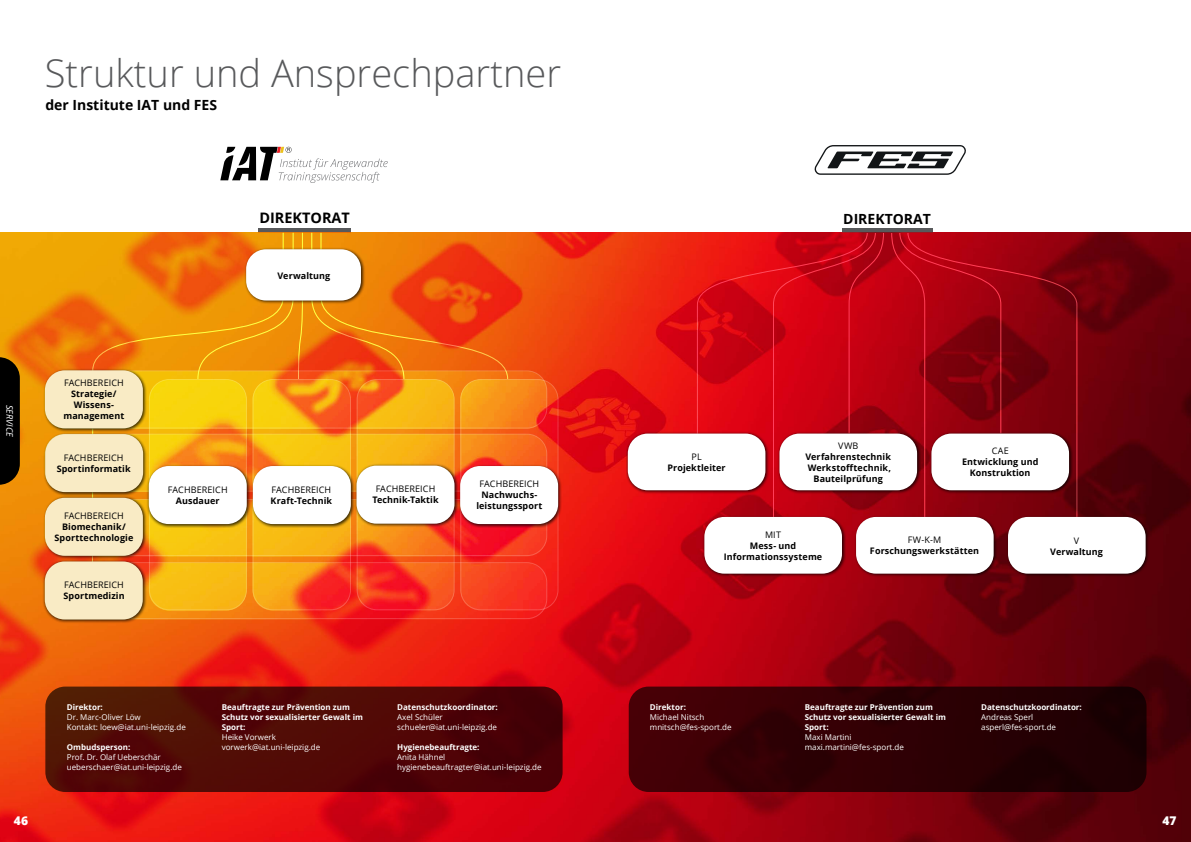
<style>
.page{position:relative;width:1191px;height:842px;background:#fff}
.page>*{position:absolute;margin:0;border:0;box-sizing:border-box;transform-origin:0 0}
.t1{font:300 38px "Open Sans";color:#58595b}
.t2{font:700 14.5px "Open Sans";color:#000}
.t3{font:700 14px "Open Sans";color:#000}
.t4{font:800 12px "Open Sans";color:#fff}
.t5{font:700 9px/11px "Open Sans";letter-spacing:.01em;color:#000;text-align:center}
.t6{font:9px "Open Sans";letter-spacing:.01em;color:#000}
.t7{font:italic 9px "Open Sans";color:#fff}
.t8{font:8px/10px "Open Sans";color:#fff}
.t9{font:700 8px/10px "Open Sans";color:#fff}
</style>
<div class="page">
<img style="left:0;top:233px;width:1191px;height:609px">
<hr style="left:842px;top:229px;width:90px;height:4px;background:#58595b">
<svg style="left:696px;top:232px;width:188px;height:289px;background:#ce0412"></svg>
<svg style="left:997px;top:233px;width:80px;height:289px;background:#82010c"></svg>
<svg style="left:890px;top:231px;width:111px;height:290px;background:#a00110"></svg>
<hr style="left:842px;top:233px;width:90px;height:1px;background:#58595b">
<svg style="left:814px;top:145px;width:152px;height:30px"></svg>
<svg style="left:220px;top:147px;width:167px;height:36px"></svg>
<hr style="left:258px;top:228px;width:93px;height:4px;background:#58595b">
<div style="left:625px;top:431px;width:144px;height:63px;background:#000;opacity:.75"></div>
<div style="left:628px;top:434px;width:137px;height:56px;background:#fff;border-radius:20px"></div>
<div style="left:702px;top:515px;width:144px;height:63px;background:#000;opacity:.75"></div>
<div style="left:704px;top:517px;width:138px;height:57px;background:#fff;border-radius:20px"></div>
<div style="left:777px;top:431px;width:144px;height:63px;background:#000;opacity:.75"></div>
<div style="left:779px;top:434px;width:138px;height:56px;background:#fff;border-radius:20px"></div>
<div style="left:854px;top:515px;width:143px;height:63px;background:#000;opacity:.75"></div>
<div style="left:856px;top:517px;width:137px;height:57px;background:#fff;border-radius:20px"></div>
<div style="left:929px;top:431px;width:144px;height:63px;background:#000;opacity:.75"></div>
<div style="left:931px;top:434px;width:138px;height:56px;background:#fff;border-radius:20px"></div>
<div style="left:1006px;top:515px;width:143px;height:63px;background:#000;opacity:.75"></div>
<div style="left:1008px;top:517px;width:137px;height:57px;background:#fff;border-radius:20px"></div>
<svg style="left:0;top:357px;width:20px;height:128px;background:#140c00"></svg>
<div style="left:45px;top:687px;width:517px;height:105px;background:linear-gradient(to right,#551305,#490006);border-radius:20px"></div>
<div style="left:629px;top:687px;width:517px;height:105px;background:linear-gradient(to right,#440006,#190002);border-radius:20px"></div>
<svg style="left:45px;top:371px;width:501px;height:57px"></svg>
<svg style="left:45px;top:563px;width:501px;height:56px;background:#f45e16"></svg>
<svg style="left:253px;top:380px;width:97px;height:230px;background:#f78b17"></svg>
<svg style="left:357px;top:380px;width:97px;height:230px;background:#f77a19"></svg>
<svg style="left:461px;top:380px;width:97px;height:230px;background:#f6521d"></svg>
<svg style="left:309px;top:232px;width:211px;height:148px;background:#ef5f0c"></svg>
<svg style="left:90px;top:232px;width:213px;height:147px;background:#f0890c"></svg>
<svg style="left:91px;top:232px;width:193px;height:366px;background:#f29d0b"></svg>
<div style="left:244px;top:247px;width:121px;height:58px;background:#000;opacity:.75"></div>
<div style="left:246px;top:249px;width:115px;height:52px;background:#fff;border-radius:20px"></div>
<div style="left:149px;top:379px;width:98px;height:231px;border:1px solid #fff;border-radius:20px"></div>
<div style="left:45px;top:370px;width:502px;height:58px;border:1px solid #fff;border-radius:20px"></div>
<div style="left:45px;top:434px;width:502px;height:58px;border:1px solid #fff;border-radius:20px"></div>
<div style="left:45px;top:499px;width:502px;height:57px;border:1px solid #fff;border-radius:20px"></div>
<div style="left:45px;top:562px;width:502px;height:57px;border:1px solid #fff;border-radius:20px"></div>
<div style="left:252px;top:379px;width:99px;height:231px;border:1px solid #fff;border-radius:20px"></div>
<div style="left:357px;top:379px;width:97px;height:231px;border:1px solid #fff;border-radius:20px"></div>
<div style="left:460px;top:379px;width:98px;height:231px;border:1px solid #fff;border-radius:20px"></div>
<div style="left:147px;top:464px;width:104px;height:64px;background:#000;opacity:.75"></div>
<div style="left:149px;top:466px;width:98px;height:58px;background:#fff;border-radius:20px"></div>
<div style="left:251px;top:464px;width:104px;height:64px;background:#000;opacity:.75"></div>
<div style="left:253px;top:466px;width:98px;height:58px;background:#fff;border-radius:20px"></div>
<div style="left:458px;top:464px;width:104px;height:64px;background:#000;opacity:.75"></div>
<div style="left:460px;top:466px;width:98px;height:58px;background:#fff;border-radius:20px"></div>
<div style="left:354px;top:463px;width:104px;height:65px;background:#000;opacity:.75"></div>
<div style="left:356px;top:466px;width:98px;height:58px;background:#fff;border-radius:20px"></div>
<div style="left:43px;top:368px;width:104px;height:64px;background:#000;opacity:.75"></div>
<div style="left:45px;top:370px;width:98px;height:58px;background:#f9ebc5;border-radius:20px"></div>
<div style="left:43px;top:432px;width:104px;height:64px;background:#000;opacity:.75"></div>
<div style="left:45px;top:434px;width:98px;height:58px;background:#f9ebc5;border-radius:20px"></div>
<div style="left:43px;top:559px;width:104px;height:64px;background:#000;opacity:.75"></div>
<div style="left:45px;top:561px;width:98px;height:58px;background:#f9ebc5;border-radius:20px"></div>
<div style="left:43px;top:496px;width:104px;height:64px;background:#000;opacity:.75"></div>
<div style="left:45px;top:498px;width:98px;height:58px;background:#f9ebc5;border-radius:20px"></div>
<h1 class="t1" style="left:45px;top:47px;width:518px">Struktur und Ansprechpartner</h1>
<h3 class="t3" style="left:45px;top:95px;width:173px">der Institute IAT und FES</h3>
<p class="t7" style="left:16px;top:405px;width:33px;rotate:90deg">SERVICE</p>
<h2 class="t2" style="left:259px;top:207px;width:92px">DIREKTORAT</h2>
<h3 class="t3" style="left:843px;top:209px;width:89px">DIREKTORAT</h3>
<p class="t6" style="left:64px;top:377px;width:61px">FACHBEREICH</p>
<p class="t5" style="left:63px;top:388px;width:62px">Strategie/<br>Wissens&shy;management</p>
<p class="t6" style="left:64px;top:452px;width:61px">FACHBEREICH</p>
<p class="t5" style="left:57px;top:463px;width:75px">Sportinformatik</p>
<p class="t6" style="left:64px;top:510px;width:61px">FACHBEREICH</p>
<p class="t5" style="left:54px;top:521px;width:80px">Biomechanik/<br>Sporttechnologie</p>
<p class="t6" style="left:64px;top:579px;width:61px">FACHBEREICH</p>
<p class="t5" style="left:63px;top:590px;width:63px">Sportmedizin</p>
<p class="t6" style="left:168px;top:483px;width:61px">FACHBEREICH</p>
<p class="t5" style="left:176px;top:495px;width:45px">Ausdauer</p>
<p class="t5" style="left:277px;top:270px;width:54px">Verwaltung</p>
<p class="t6" style="left:271px;top:484px;width:61px">FACHBEREICH</p>
<p class="t5" style="left:270px;top:495px;width:63px">Kraft-Technik</p>
<p class="t6" style="left:376px;top:483px;width:61px">FACHBEREICH</p>
<p class="t5" style="left:372px;top:494px;width:68px">Technik-Taktik</p>
<p class="t6" style="left:479px;top:478px;width:61px">FACHBEREICH</p>
<p class="t5" style="left:476px;top:489px;width:68px">Nachwuchs&shy;leistungssport</p>
<p class="t9" style="left:67px;top:702px;width:38px">Direktor:</p>
<p class="t8" style="left:67px;top:712px;width:120px">Dr. Marc-Oliver Löw<br>Kontakt: loew@iat.uni-leipzig.de</p>
<p class="t9" style="left:67px;top:742px;width:65px">Ombudsperson:</p>
<p class="t8" style="left:67px;top:752px;width:116px">Prof. Dr. Olaf Ueberschär ueberschaer@iat.uni-leipzig.de</p>
<p class="t9" style="left:222px;top:702px;width:143px">Beauftragte zur Prävention zum<br>Schutz vor sexualisierter Gewalt im<br>Sport:</p>
<p class="t8" style="left:222px;top:732px;width:100px">Heike Vorwerk vorwerk@iat.uni-leipzig.de</p>
<p class="t9" style="left:397px;top:702px;width:102px">Datenschutzkoordinator:</p>
<p class="t8" style="left:397px;top:712px;width:101px">Axel Schüler schueler@iat.uni-leipzig.de</p>
<p class="t9" style="left:397px;top:742px;width:84px">Hygienebeauftragte:</p>
<p class="t8" style="left:397px;top:752px;width:146px">Anita Hähnel hygienebeauftragter@iat.uni-leipzig.de</p>
<p class="t6" style="left:691px;top:450px;width:12px">PL</p>
<p class="t5" style="left:667px;top:462px;width:60px">Projektleiter</p>
<p class="t6" style="left:838px;top:439px;width:22px">VWB</p>
<p class="t5" style="left:805px;top:451px;width:87px">Verfahrenstechnik<br>Werkstofftechnik,<br>Bauteilprüfung</p>
<p class="t6" style="left:991px;top:445px;width:19px">CAE</p>
<p class="t5" style="left:962px;top:456px;width:78px">Entwicklung und<br>Konstruktion</p>
<p class="t6" style="left:765px;top:528px;width:17px">MIT</p>
<p class="t5" style="left:724px;top:540px;width:100px">Mess- und<br>Informationssysteme</p>
<p class="t6" style="left:907px;top:534px;width:35px">FW-K-M</p>
<p class="t5" style="left:870px;top:545px;width:111px">Forschungswerkstätten</p>
<p class="t6" style="left:1074px;top:534px;width:7px">V</p>
<p class="t5" style="left:1050px;top:546px;width:54px">Verwaltung</p>
<p class="t9" style="left:650px;top:702px;width:38px">Direktor:</p>
<p class="t8" style="left:650px;top:712px;width:83px">Michael Nitsch mnitsch@fes-sport.de</p>
<p class="t9" style="left:805px;top:702px;width:143px">Beauftragte zur Prävention zum<br>Schutz vor sexualisierter Gewalt im<br>Sport:</p>
<p class="t8" style="left:805px;top:732px;width:101px">Maxi Martini maxi.martini@fes-sport.de</p>
<p class="t9" style="left:981px;top:702px;width:102px">Datenschutzkoordinator:</p>
<p class="t8" style="left:981px;top:712px;width:76px">Andreas Sperl asperl@fes-sport.de</p>
<h3 class="t4" style="left:14px;top:812px;width:16px">46</h3>
<h3 class="t4" style="left:1162px;top:812px;width:15px">47</h3>
</div>
